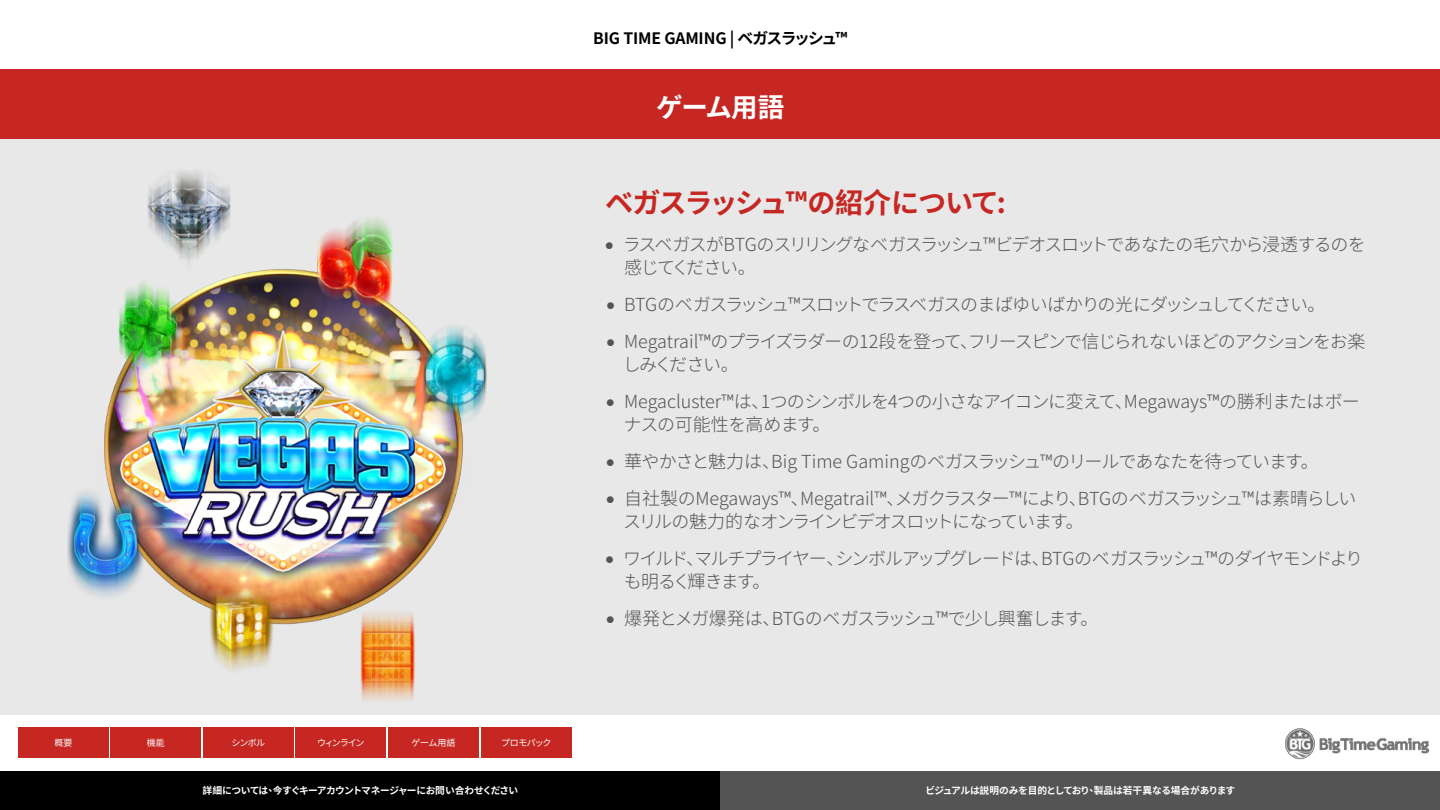
<style>
.page{position:relative;width:1440px;height:810px;background:#fff}
.page>*{position:absolute;margin:0;border:0;box-sizing:border-box;transform-origin:0 0}
.t1{font:700 28.12px "Noto Sans CJ Ktc";letter-spacing:-.06em;color:#c72722}
.t2{font:700 26.55px "Noto Sans CJ Ktc";letter-spacing:-.04em;color:#fff}
.t3{font:300 18px/22.5px "Noto Sans CJ Ktc";letter-spacing:-.065em;color:#545454}
.t4{font:300 18px/22.5px "Noto Sans CJ Ktc";letter-spacing:-.025em;color:#545454}
.t5{font:300 18px/22.5px "Noto Sans CJ Ktc";letter-spacing:-.1em;color:#545454}
.t6{font:300 18px "Noto Sans CJ Ktc";letter-spacing:-.045em;color:#545454}
.t7{font:300 18px "Noto Sans CJ Ktc";letter-spacing:-.09em;color:#545454}
.t8{font:700 15.75px "Noto Sans CJ Ktc";letter-spacing:-.01em;color:#000}
.t9{font:700 9.75px "Noto Sans CJ Ktc";letter-spacing:-.05em;color:#fff}
.t10{font:700 9.75px "Noto Sans CJ Ktc";letter-spacing:-.03em;color:#fff}
.t11{font:9px "Noto Sans CJ Ktc";letter-spacing:-.07em;color:#fff}
.s1{font-family:"Lato";font-weight:400}
</style>
<div class="page">
<div style="left:0;top:138px;width:1440px;height:576px;background:#e8e8e8"></div>
<img style="left:1285px;top:728px;width:145px;height:32px">
<img style="left:67px;top:171px;width:420px;height:530px">
<div style="left:0;top:69px;width:1440px;height:69px;background:#c72722"></div>
<div style="left:18px;top:728px;width:91px;height:30px;background:#c72722"></div>
<div style="left:111px;top:728px;width:90px;height:30px;background:#c72722"></div>
<div style="left:203px;top:728px;width:90px;height:30px;background:#c72722"></div>
<div style="left:296px;top:728px;width:90px;height:30px;background:#c72722"></div>
<div style="left:388px;top:728px;width:91px;height:30px;background:#c72722"></div>
<div style="left:481px;top:728px;width:90px;height:30px;background:#c72722"></div>
<div style="left:0;top:771px;width:720px;height:39px;background:#000"></div>
<div style="left:720px;top:771px;width:720px;height:39px;background:#545454"></div>
<p class="t8" style="left:593px;top:29px;width:256px">BIG TIME GAMING | ベガスラッシュ™</p>
<h2 class="t2" style="left:656px;top:92px;width:130px">ゲーム用語</h2>
<h1 class="t1" style="left:605px;top:187px;width:402px">ベガスラッシュ™の紹介について:</h1>
<p class="t11" style="left:55px;top:738px;width:19px">概要</p>
<p class="t11" style="left:147px;top:738px;width:19px">機能</p>
<p class="t11" style="left:231px;top:738px;width:35px">シンボル</p>
<p class="t11" style="left:317px;top:738px;width:49px">ウィンライン</p>
<p class="t11" style="left:412px;top:738px;width:45px">ゲーム用語</p>
<p class="t11" style="left:501px;top:738px;width:52px">プロモパック</p>
<p class="t3" style="left:624px;top:234px;width:743px;text-indent:-20px"><span class="s1">•</span> ラスベガスがBTGのスリリングなベガスラッシュ™ビデオスロットであなたの毛穴から浸透するのを感じてください。</p>
<p class="t7" style="left:605px;top:294px;width:722px"><span class="s1">•</span> BTGのベガスラッシュ™スロットでラスベガスのまばゆいばかりの光にダッシュしてください。</p>
<p class="t3" style="left:623px;top:331px;width:744px;text-indent:-17px"><span class="s1">•</span> Megatrail™のプライズラダーの12段を登って、フリースピンで信じられないほどのアクションをお楽しみください。</p>
<p class="t4" style="left:624px;top:391px;width:738px;text-indent:-18px"><span class="s1">•</span> Megacluster™は、1つのシンボルを4つの小さなアイコンに変えて、Megaways™の勝利またはボーナスの可能性を高めます。</p>
<p class="t6" style="left:605px;top:451px;width:715px"><span class="s1">•</span> 華やかさと魅力は、Big Time Gamingのベガスラッシュ™のリールであなたを待っています。</p>
<p class="t3" style="left:623px;top:488px;width:735px;text-indent:-18px"><span class="s1">•</span> 自社製のMegaways™、Megatrail™、メガクラスター™により、BTGのベガスラッシュ™は素晴らしいスリルの魅力的なオンラインビデオスロットになっています。</p>
<p class="t5" style="left:624px;top:548px;width:741px;text-indent:-19px"><span class="s1">•</span> ワイルド、マルチプライヤー、シンボルアップグレードは、BTGのベガスラッシュ™のダイヤモンドよりも明るく輝きます。</p>
<p class="t3" style="left:605px;top:608px;width:495px"><span class="s1">•</span> 爆発とメガ爆発は、BTGのベガスラッシュ™で少し興奮します。</p>
<p class="t9" style="left:203px;top:785px;width:317px">詳細については、今すぐキーアカウントマネージャーにお問い合わせください</p>
<p class="t10" style="left:925px;top:785px;width:311px">ビジュアルは説明のみを目的としており、製品は若干異なる場合があります</p>
</div>
